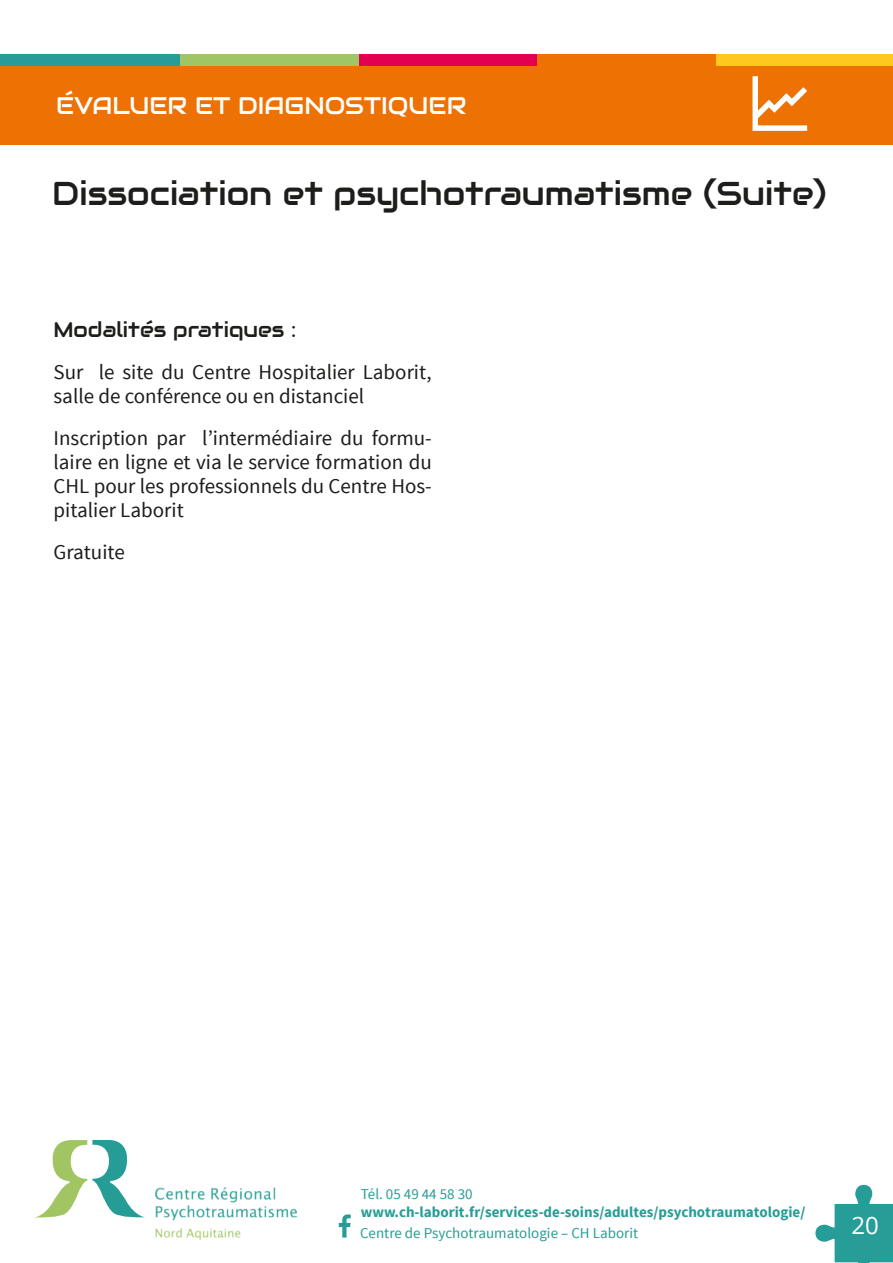
<style>
.page{position:relative;width:893px;height:1263px;background:#fff}
.page>*{position:absolute;margin:0;border:0;box-sizing:border-box;transform-origin:0 0}
.t1{font:33px "Audiowide";color:#1d1d1b}
.t2{font:24px "Audiowide";color:#fff}
.t3{font:24px "Open Sans";color:#fff}
.t4{font:21px/24px "Source Sans Pro";color:#1d1d1b}
.t5{font:21px "Audiowide";color:#1d1d1b}
.t6{font:700 15px "Source Sans Pro";color:#269d96}
.t7{font:15px "Source Sans Pro";color:#269d96}
</style>
<div class="page">
<div style="left:0;top:65px;width:893px;height:80px;background:#ed7103"></div>
<svg style="left:752px;top:76px;width:55px;height:55px"></svg>
<svg style="left:815px;top:1184px;width:78px;height:79px"></svg>
<div style="left:537px;top:54px;width:179px;height:11px;background:#ed7103"></div>
<div style="left:716px;top:54px;width:177px;height:12px;background:#fdc91c"></div>
<div style="left:359px;top:54px;width:178px;height:11px;background:#e40051"></div>
<div style="left:180px;top:54px;width:179px;height:11px;background:#a0c564"></div>
<div style="left:0;top:54px;width:180px;height:12px;background:#269d96"></div>
<svg style="left:35px;top:1140px;width:110px;height:78px"></svg>
<svg style="left:339px;top:1214px;width:12px;height:23px"></svg>
<img style="left:156px;top:1188px;width:140px;height:52px">
<p class="t2" style="left:56px;top:90px;width:412px">ÉVALUER ET DIAGNOSTIQUER</p>
<h1 class="t1" style="left:52px;top:172px;width:776px">Dissociation et psychotraumatisme (Suite)</h1>
<p class="t5" style="left:54px;top:316px;width:244px">Modalités pratiques :</p>
<p class="t4" style="left:54px;top:362px;width:380px">Sur le site du Centre Hospitalier Laborit, salle de conférence ou en distanciel</p>
<p class="t4" style="left:54px;top:428px;width:380px;text-align:justify">Inscription par l’intermédiaire du formu&shy;laire en ligne et via le service formation du CHL pour les professionnels du Centre Hos&shy;pitalier Laborit</p>
<p class="t4" style="left:54px;top:542px;width:73px">Gratuite</p>
<p class="t7" style="left:361px;top:1188px;width:113px">Tél. 05 49 44 58 30</p>
<p class="t6" style="left:361px;top:1206px;width:446px">www.ch-laborit.fr/services-de-soins/adultes/psychotraumatologie/</p>
<p class="t7" style="left:360px;top:1226px;width:280px">Centre de Psychotraumatologie – CH Laborit</p>
<p class="t3" style="left:851px;top:1216px;width:29px">20</p>
</div>
